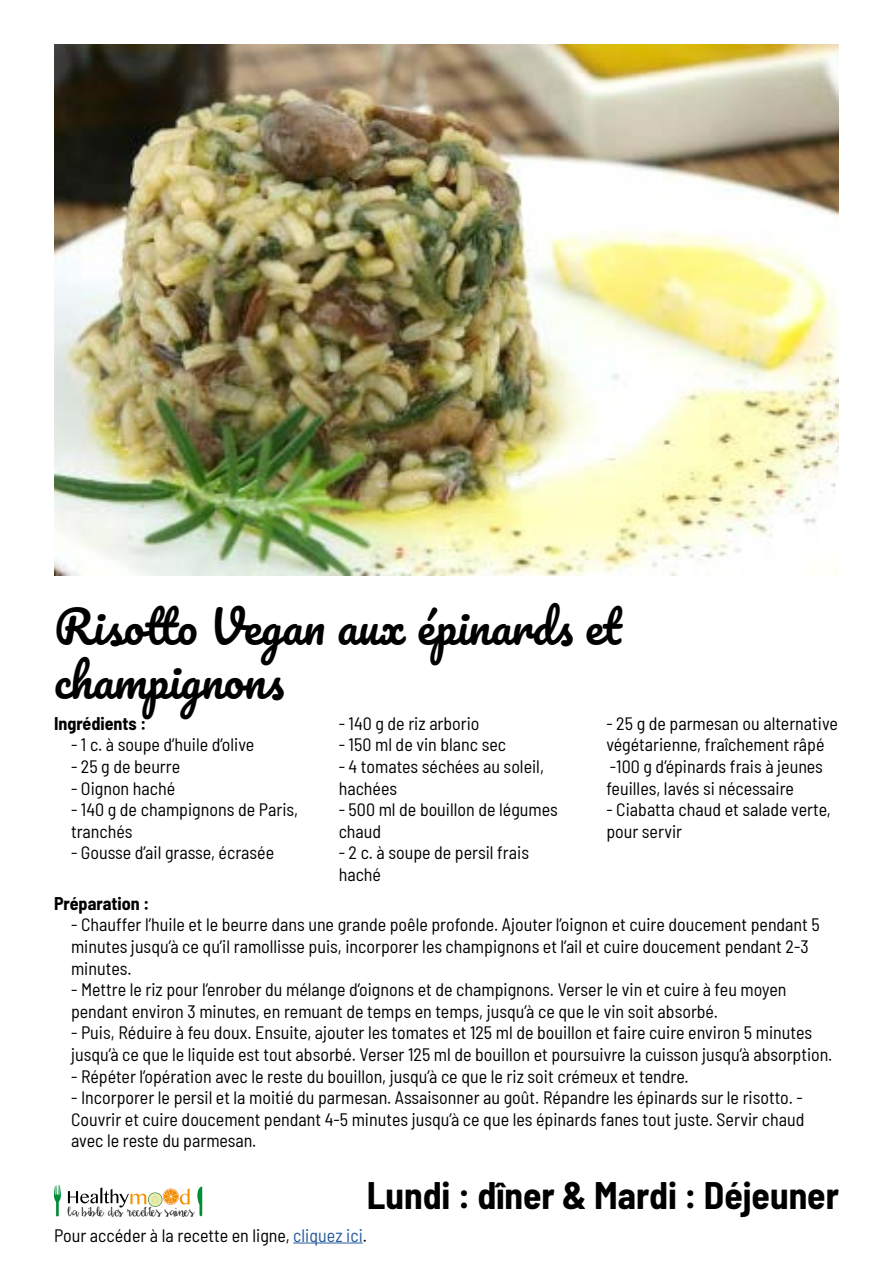
<style>
.page{position:relative;width:893px;height:1263px;background:#fff}
.page>*{position:absolute;margin:0;border:0;box-sizing:border-box;transform-origin:0 0}
.t1{font:45px/54px "Pacifico";color:#000}
.t2{font:700 semi-condensed 37.5px "Barlow";color:#000}
.t3{font:semi-condensed 18px/21.6px "Barlow";color:#000}
.t4{font:700 semi-condensed 18px "Barlow";color:#000}
.t5{font:13.8px "Daydreamer";color:#000}
.s1{color:#275b9b}
</style>
<div class="page">
<img style="left:54px;top:44px;width:785px;height:531px">
<svg style="left:54px;top:1185px;width:7px;height:31px"></svg>
<svg style="left:68px;top:1187px;width:122px;height:20px"></svg>
<svg style="left:197px;top:1186px;width:5px;height:30px"></svg>
<hr style="left:293px;top:1242px;width:70px;height:1px;background:#275b9b">
<h1 class="t1" style="left:54px;top:603px;width:568px">Risotto Vegan aux épinards et champignons</h1>
<p class="t4" style="left:54px;top:710px;width:94px">Ingrédients :</p>
<p class="t3" style="left:71px;top:733px;width:185px">- 1 c. à soupe d’huile d’olive</p>
<p class="t3" style="left:71px;top:754px;width:111px">- 25 g de beurre</p>
<p class="t3" style="left:71px;top:776px;width:106px">- Oignon haché</p>
<p class="t3" style="left:71px;top:798px;width:229px">- 140 g de champignons de Paris, tranchés</p>
<p class="t3" style="left:71px;top:841px;width:205px">- Gousse d’ail grasse, écrasée</p>
<p class="t3" style="left:339px;top:711px;width:142px">- 140 g de riz arborio</p>
<p class="t3" style="left:339px;top:733px;width:169px">- 150 ml de vin blanc sec</p>
<p class="t3" style="left:339px;top:754px;width:207px">- 4 tomates séchées au soleil, hachées</p>
<p class="t3" style="left:339px;top:798px;width:221px">- 500 ml de bouillon de légumes chaud</p>
<p class="t3" style="left:339px;top:841px;width:192px">- 2 c. à soupe de persil frais haché</p>
<p class="t3" style="left:606px;top:711px;width:233px">- 25 g de parmesan ou alternative végétarienne, fraîchement râpé -100 g d’épinards frais à jeunes feuilles, lavés si nécessaire</p>
<p class="t3" style="left:606px;top:798px;width:226px">- Ciabatta chaud et salade verte, pour servir</p>
<p class="t4" style="left:54px;top:890px;width:97px">Préparation :</p>
<p class="t3" style="left:71px;top:913px;width:750px">- Chauffer l’huile et le beurre dans une grande poêle profonde. Ajouter l’oignon et cuire doucement pendant 5 minutes jusqu’à ce qu’il ramollisse puis, incorporer les champignons et l’ail et cuire doucement pendant 2-3 minutes.</p>
<p class="t3" style="left:71px;top:977px;width:717px">- Mettre le riz pour l’enrober du mélange d’oignons et de champignons. Verser le vin et cuire à feu moyen pendant environ 3 minutes, en remuant de temps en temps, jusqu’à ce que le vin soit absorbé.</p>
<p class="t3" style="left:71px;top:1021px;width:763px">- Puis, Réduire à feu doux. Ensuite, ajouter les tomates et 125 ml de bouillon et faire cuire environ 5 minutes jusqu’à ce que le liquide est tout absorbé. Verser 125 ml de bouillon et poursuivre la cuisson jusqu’à absorption.</p>
<p class="t3" style="left:71px;top:1064px;width:619px">- Répéter l’opération avec le reste du bouillon, jusqu’à ce que le riz soit crémeux et tendre.</p>
<p class="t3" style="left:71px;top:1085px;width:735px;text-align:justify">- Incorporer le persil et la moitié du parmesan. Assaisonner au goût. Répandre les épinards sur le risotto. - Couvrir et cuire doucement pendant 4-5 minutes jusqu’à ce que les épinards fanes tout juste. Servir chaud avec le reste du parmesan.</p>
<h2 class="t2" style="left:367px;top:1168px;width:474px">Lundi : dîner &amp; Mardi : Déjeuner</h2>
<p class="t5" style="left:68px;top:1204px;width:128px">la bible des recettes saines</p>
<p class="t3" style="left:54px;top:1223px;width:315px">Pour accéder à la recette en ligne, <span class="s1">cliquez ici</span>.</p>
</div>
